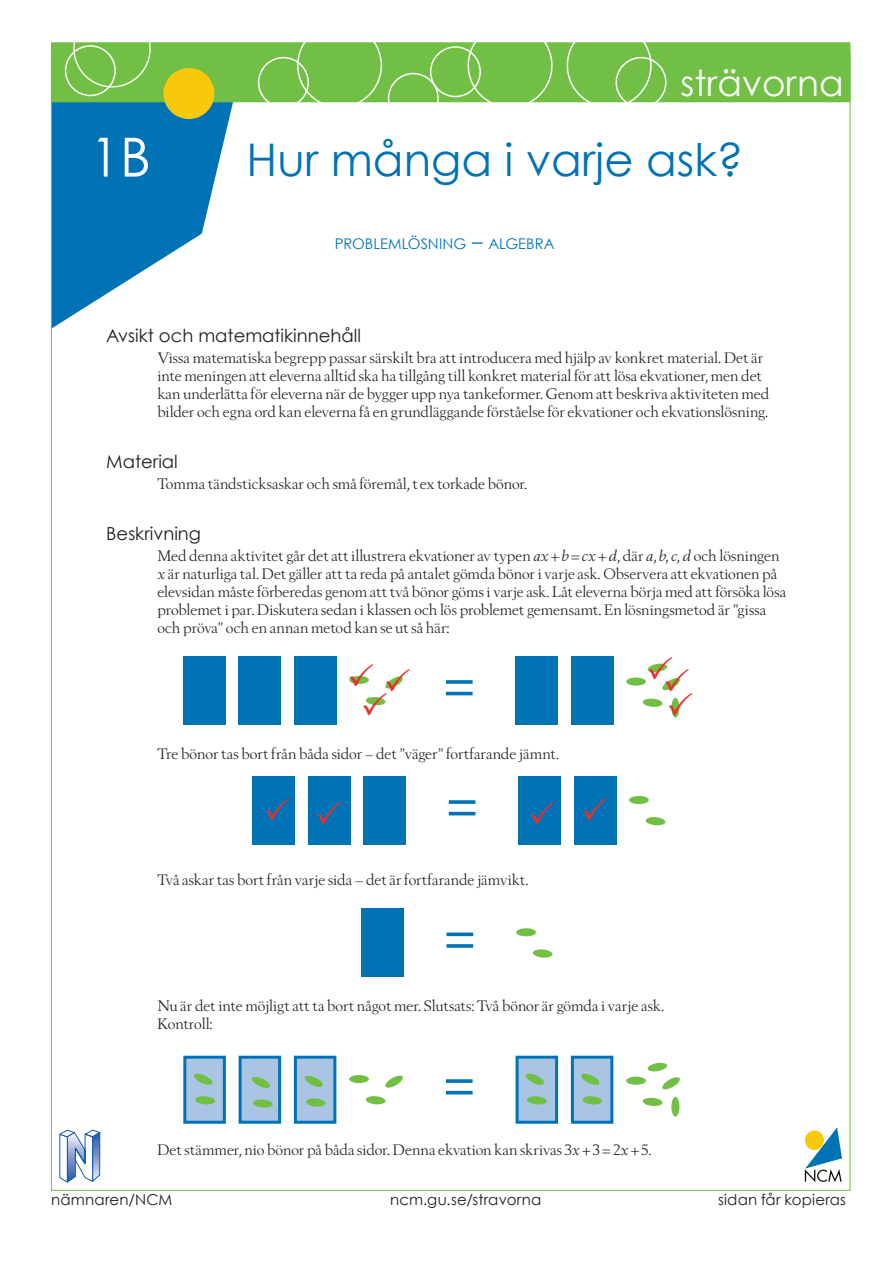
<style>
.page{position:relative;width:893px;height:1263px;background:#fff}
.page>*{position:absolute;margin:0;border:0;box-sizing:border-box;transform-origin:0 0}
.E-titel{font:54px "Century Gothic";color:#0073b6}
.L-målkod{font:54px "Century Gothic";color:#fff}
.L-titel{font:45px "Century Gothic";color:#0073b6}
.CenturyGothic1{font:36px "Century Gothic";color:#fff}
.L-rubrik{font:18px "Century Gothic";color:#231f20}
.L-bröd{font:15px/18px "Berling Nova Display Pro";color:#231f20}
.t1{font:15px "Century Gothic";letter-spacing:.015em;color:#231f20}
.L-måltext{font:14.7px "Century Gothic";letter-spacing:.005em;color:#0073b6}
.s1{font-size:21px}
.s2{font-style:italic}
</style>
<div class="page">
<svg style="left:805px;top:1128px;width:37px;height:54px"></svg>
<svg style="left:60px;top:1130px;width:40px;height:52px"></svg>
<svg style="left:53px;top:102px;width:181px;height:226px"></svg>
<div style="left:51px;top:42px;width:799px;height:60px;background:#71bf44"></div>
<div style="left:73px;top:10px;width:78px;height:77px;border:1px solid #fff;border-radius:50%"></div>
<div style="left:65px;top:45px;width:51px;height:51px;border:2px solid #fff;border-radius:50%"></div>
<div style="left:258px;top:57px;width:51px;height:51px;border:2px solid #fff;border-radius:50%"></div>
<div style="left:297px;top:23px;width:85px;height:85px;border:2px solid #fff;border-radius:50%"></div>
<div style="left:388px;top:73px;width:51px;height:51px;border:2px solid #fff;border-radius:50%"></div>
<div style="left:430px;top:46px;width:51px;height:51px;border:2px solid #fff;border-radius:50%"></div>
<div style="left:468px;top:23px;width:85px;height:85px;border:2px solid #fff;border-radius:50%"></div>
<div style="left:567px;top:23px;width:85px;height:85px;border:2px solid #fff;border-radius:50%"></div>
<div style="left:615px;top:57px;width:51px;height:51px;border:2px solid #fff;border-radius:50%"></div>
<div style="left:164px;top:69px;width:50px;height:49px;background:#f8c90b;border-radius:50%"></div>
<div style="left:163px;top:68px;width:51px;height:51px;border:2px solid #f8c90b;border-radius:50%"></div>
<div style="left:183px;top:656px;width:43px;height:69px;background:#0073b6"></div>
<div style="left:239px;top:656px;width:42px;height:69px;background:#0073b6"></div>
<div style="left:294px;top:656px;width:42px;height:69px;background:#0073b6"></div>
<div style="left:349px;top:676px;width:20px;height:8px;background:#96cf75;border-radius:50%"></div>
<div style="left:516px;top:656px;width:42px;height:69px;background:#0073b6"></div>
<div style="left:571px;top:656px;width:42px;height:69px;background:#0073b6"></div>
<div style="left:626px;top:677px;width:20px;height:9px;background:#71bf44;border-radius:50%"></div>
<div style="left:671px;top:698px;width:8px;height:19px;background:#71bf44;border-radius:50%"></div>
<div style="left:253px;top:777px;width:42px;height:68px;background:#0073b6"></div>
<div style="left:308px;top:777px;width:42px;height:68px;background:#0073b6"></div>
<div style="left:363px;top:777px;width:43px;height:68px;background:#0073b6"></div>
<div style="left:518px;top:777px;width:43px;height:68px;background:#0073b6"></div>
<div style="left:574px;top:777px;width:42px;height:68px;background:#0073b6"></div>
<svg style="left:645px;top:817px;width:20px;height:9px"></svg>
<div style="left:629px;top:796px;width:20px;height:8px;background:#71bf44;border-radius:50%"></div>
<div style="left:361px;top:909px;width:43px;height:68px;background:#0073b6"></div>
<svg style="left:533px;top:949px;width:20px;height:9px"></svg>
<div style="left:516px;top:928px;width:20px;height:8px;background:#71bf44;border-radius:50%"></div>
<div style="left:183px;top:1056px;width:43px;height:68px;background:#a9c5e3;border:3px solid #0073b6"></div>
<div style="left:239px;top:1056px;width:42px;height:68px;background:#a9c5e3;border:3px solid #0073b6"></div>
<div style="left:294px;top:1056px;width:42px;height:68px;background:#a9c5e3;border:3px solid #0073b6"></div>
<svg style="left:385px;top:1075px;width:18px;height:13px"></svg>
<svg style="left:366px;top:1096px;width:20px;height:9px"></svg>
<div style="left:349px;top:1075px;width:20px;height:8px;background:#71bf44;border-radius:50%"></div>
<div style="left:516px;top:1056px;width:42px;height:68px;background:#a9c5e3;border:3px solid #0073b6"></div>
<div style="left:571px;top:1056px;width:42px;height:68px;background:#a9c5e3;border:3px solid #0073b6"></div>
<svg style="left:643px;top:1097px;width:20px;height:9px"></svg>
<div style="left:626px;top:1077px;width:20px;height:8px;background:#71bf44;border-radius:50%"></div>
<svg style="left:647px;top:1062px;width:33px;height:28px"></svg>
<div style="left:671px;top:1097px;width:8px;height:19px;background:#71bf44;border-radius:50%"></div>
<svg style="left:195px;top:1096px;width:20px;height:9px"></svg>
<svg style="left:194px;top:1073px;width:19px;height:12px"></svg>
<svg style="left:253px;top:1099px;width:20px;height:9px"></svg>
<svg style="left:251px;top:1077px;width:19px;height:11px"></svg>
<svg style="left:306px;top:1098px;width:20px;height:9px"></svg>
<svg style="left:304px;top:1075px;width:19px;height:12px"></svg>
<svg style="left:527px;top:1096px;width:20px;height:9px"></svg>
<svg style="left:525px;top:1073px;width:19px;height:12px"></svg>
<svg style="left:582px;top:1096px;width:20px;height:9px"></svg>
<svg style="left:581px;top:1073px;width:19px;height:12px"></svg>
<svg style="left:350px;top:675px;width:53px;height:31px"></svg>
<svg style="left:643px;top:663px;width:37px;height:52px"></svg>
<p class="CenturyGothic1" style="left:680px;top:61px;width:165px">strävorna</p>
<p class="L-målkod" style="left:90px;top:124px;width:62px">1B</p>
<p class="L-titel" style="left:247px;top:133px;width:498px">Hur många i varje ask?</p>
<p class="L-måltext" style="left:335px;top:235px;width:221px">PROBLEMLÖSNING <span class="s1">–</span> ALGEBRA</p>
<p class="L-rubrik" style="left:106px;top:325px;width:256px">Avsikt och matematikinnehåll</p>
<p class="L-bröd" style="left:157px;top:349px;width:613px">Vissa matematiska begrepp passar särskilt bra att introducera med hjälp av konkret material. Det är inte meningen att eleverna alltid ska ha tillgång till konkret material för att lösa ekvationer, men det kan underlätta för eleverna när de bygger upp nya tankeformer. Genom att beskriva aktiviteten med bilder och egna ord kan eleverna få en grundläggande förståelse för ekvationer och ekvationslösning.</p>
<p class="L-rubrik" style="left:106px;top:451px;width:73px">Material</p>
<p class="L-bröd" style="left:157px;top:475px;width:372px">Tomma tändsticksaskar och små föremål, t ex torkade bönor.</p>
<p class="L-rubrik" style="left:106px;top:523px;width:96px">Beskrivning</p>
<p class="L-bröd" style="left:157px;top:547px;width:630px">Med denna aktivitet går det att illustrera ekvationer av typen <span class="s2">ax</span>+<span class="s2">b</span>=<span class="s2">cx</span>+<span class="s2">d</span>, där <span class="s2">a</span>, <span class="s2">b</span>, <span class="s2">c</span>, <span class="s2">d</span> och lösningen <span class="s2">x</span> är naturliga tal. Det gäller att ta reda på antalet gömda bönor i varje ask. Observera att ekvationen på elevsidan måste förberedas genom att två bönor göms i varje ask. Låt eleverna börja med att försöka lösa problemet i par. Diskutera sedan i klassen och lös problemet gemensamt. En lösningsmetod är ”gissa och pröva” och en annan metod kan se ut så här:</p>
<p class="E-titel" style="left:443px;top:655px;width:34px">=</p>
<p class="L-bröd" style="left:157px;top:745px;width:403px">Tre bönor tas bort från båda sidor – det ”väger” fortfarande jämnt.</p>
<p class="E-titel" style="left:446px;top:775px;width:34px">=</p>
<p class="L-bröd" style="left:157px;top:871px;width:373px">Två askar tas bort från varje sida – det är fortfarande jämvikt.</p>
<p class="E-titel" style="left:443px;top:907px;width:34px">=</p>
<p class="L-bröd" style="left:157px;top:997px;width:508px">Nu är det inte möjligt att ta bort något mer. Slutsats: Två bönor är gömda i varje ask.</p>
<p class="L-bröd" style="left:157px;top:1015px;width:57px">Kontroll:</p>
<p class="E-titel" style="left:443px;top:1054px;width:34px">=</p>
<p class="L-bröd" style="left:157px;top:1141px;width:496px">Det stämmer, nio bönor på båda sidor. Denna ekvation kan skrivas 3<span class="s2">x</span>+3=2<span class="s2">x</span>+5.</p>
<p class="t1" style="left:51px;top:1190px;width:123px">nämnaren/NCM</p>
<p class="t1" style="left:390px;top:1190px;width:153px">ncm.gu.se/stravorna</p>
<p class="t1" style="left:718px;top:1190px;width:130px">sidan får kopieras</p>
</div>
